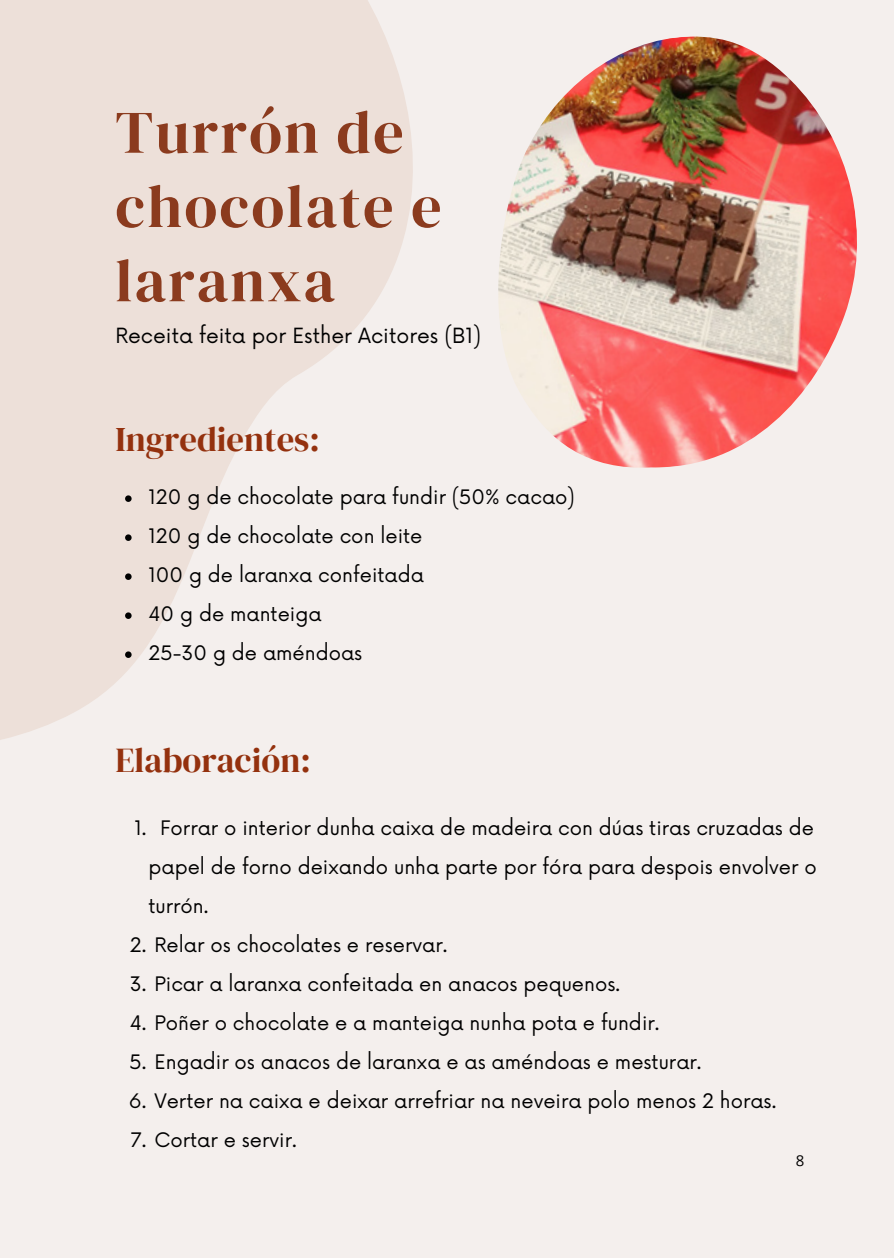
<style>
.page{position:relative;width:894px;height:1258px;background:#fff}
.page>*{position:absolute;margin:0;border:0;box-sizing:border-box;transform-origin:0 0}
.t1{font:60.3px/74.4px "DM Serif Display";letter-spacing:.035em;color:#8b3b1e}
.t2{font:34.5px "DM Serif Display";color:#94310e}
.t3{font:20.4px "Now";color:#000}
.t4{font:19.5px/39px "Now";color:#000}
.t5{font:15px "Open Sans";color:#000}
</style>
<div class="page">
<div style="left:0;top:0;width:893px;height:1258px;background:#f4efed"></div>
<svg style="left:0;top:0;width:413px;height:740px;fill:#ede0d9"></svg>
<img style="left:498px;top:36px;width:359px;height:432px">
<svg style="left:125px;top:495px;width:6px;height:7px"></svg>
<svg style="left:125px;top:534px;width:6px;height:7px"></svg>
<svg style="left:125px;top:573px;width:6px;height:7px"></svg>
<svg style="left:125px;top:612px;width:6px;height:7px"></svg>
<svg style="left:125px;top:651px;width:6px;height:7px"></svg>
<p class="t1" style="left:115px;top:94px;width:328px">Turrón de chocolate e laranxa</p>
<p class="t3" style="left:115px;top:324px;width:367px">Receita feita por Esther Acitores (B1)</p>
<p class="t2" style="left:115px;top:415px;width:206px">Ingredientes:</p>
<p class="t4" style="left:148px;top:478px;width:428px">120 g de chocolate para fundir (50% cacao)</p>
<p class="t4" style="left:148px;top:517px;width:275px">120 g de chocolate con leite</p>
<p class="t4" style="left:148px;top:556px;width:277px">100 g de laranxa confeitada</p>
<p class="t4" style="left:148px;top:595px;width:174px">40 g de manteiga</p>
<p class="t4" style="left:148px;top:634px;width:215px">25-30 g de améndoas</p>
<p class="t2" style="left:115px;top:736px;width:197px">Elaboración:</p>
<h1 class="t4" style="left:148px;top:809px;width:669px;text-indent:12px">Forrar o interior dunha caixa de madeira con dúas tiras cruzadas de papel de forno deixando unha parte por fóra para despois envolver o turrón.</h1>
<p class="t4" style="left:134px;top:809px;width:14px">1.</p>
<h2 class="t4" style="left:130px;top:926px;width:319px">2. Relar os chocolates e reservar.</h2>
<h2 class="t4" style="left:130px;top:965px;width:491px">3. Picar a laranxa confeitada en anacos pequenos.</h2>
<p class="t4" style="left:130px;top:1004px;width:531px">4. Poñer o chocolate e a manteiga nunha pota e fundir.</p>
<p class="t4" style="left:130px;top:1043px;width:573px">5. Engadir os anacos de laranxa e as améndoas e mesturar.</p>
<p class="t4" style="left:129px;top:1082px;width:648px">6. Verter na caixa e deixar arrefriar na neveira polo menos 2 horas.</p>
<p class="t4" style="left:130px;top:1121px;width:168px">7. Cortar e servir.</p>
<p class="t5" style="left:795px;top:1150px;width:10px">8</p>
</div>
